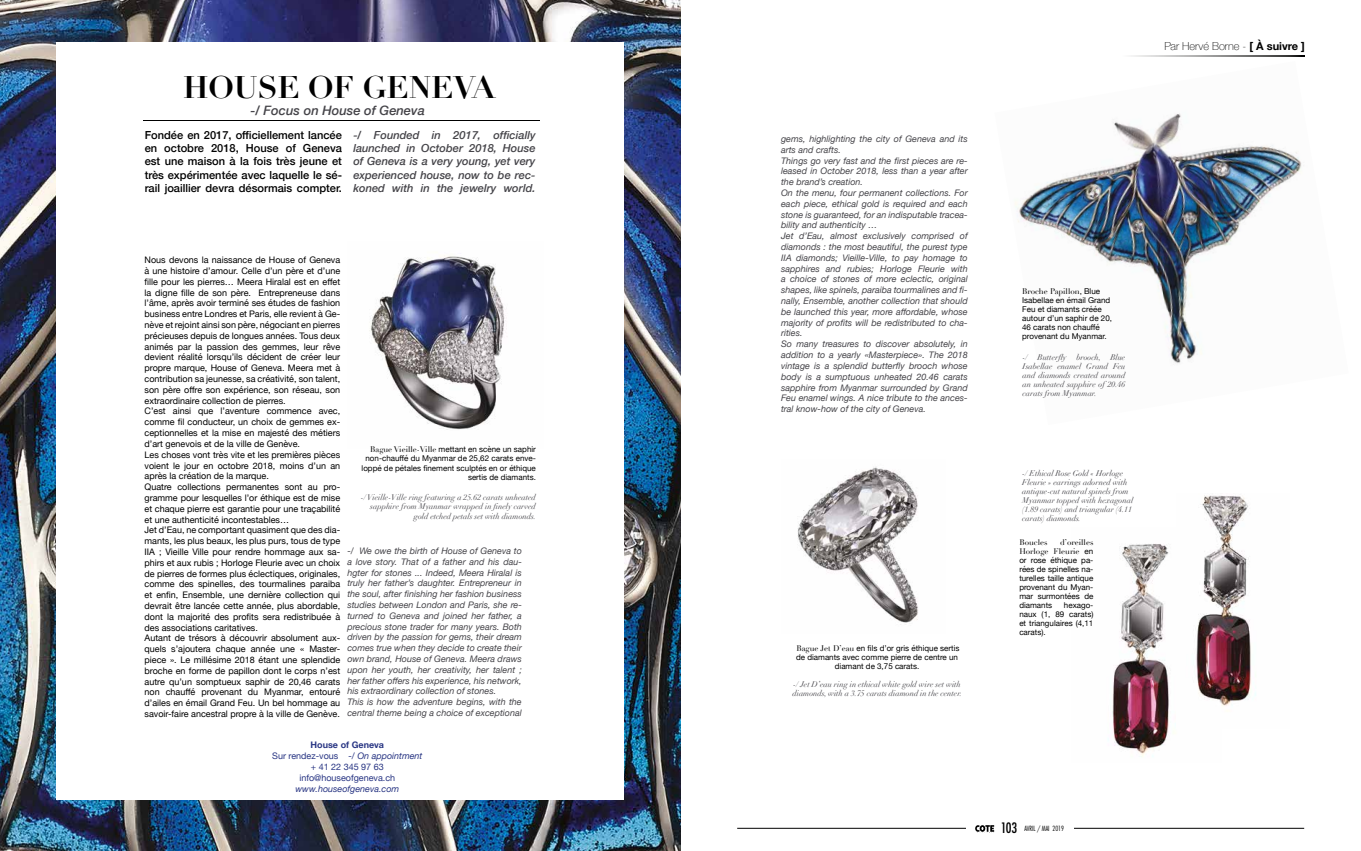
<style>
.page{position:relative;width:1361px;height:851px;background:#fff}
.page>*{position:absolute;margin:0;border:0;box-sizing:border-box;transform-origin:0 0}
.t1{font:700 30.5px "Didot";color:#000}
.t2{font:italic 500 12.9px "Helvetica Neue";color:#454449}
.t3{font:500 11.1px/13.3px "Helvetica Neue";color:#000;text-align:justify}
.t4{font:italic 500 11.1px/13.3px "Helvetica Neue";color:#454449;text-align:justify}
.t5{font:100 11px "Helvetica Neue";color:#000}
.t6{font:9px/10.8px "Helvetica Neue";color:#000}
.t7{font:italic 9px/10.8px "Helvetica Neue";color:#454449}
.t8{font:9px/10.8px "Helvetica Neue";color:#283583;text-align:center}
.t9{font:italic 9px "Helvetica Neue";color:#283583}
.t10{font:8px/9px "Helvetica Neue";color:#000;text-align:justify}
.t11{font:italic 8px/9px "Didot";color:#454449}
.t12{font:8px/9px "Didot";color:#000;text-align:right}
.t13{font:300 condensed 7px "Futura";color:#000}
.s1{font-family:"Didot"}
.s2{font-weight:700}
.s3{font-style:italic}
.s4{font-family:"Helvetica Neue"}
.s5{font-weight:500;font-size:14px}
</style>
<div class="page">
<hr style="left:737px;top:827px;width:567px;height:1px;background:#000">
<div style="left:966px;top:805px;width:107px;height:38px;background:#fff"></div>
<svg style="left:975px;top:825px;width:19px;height:8px"></svg>
<svg style="left:1131px;top:56px;width:173px;height:1px"></svg>
<img style="left:1015px;top:113px;width:287px;height:251px">
<img style="left:1108px;top:544px;width:61px;height:213px">
<img style="left:1196px;top:495px;width:60px;height:211px">
<img style="left:0;top:0;width:680px;height:850px">
<div style="left:57px;top:43px;width:567px;height:756px;background:#fff"></div>
<hr style="left:143px;top:120px;width:396px;height:1px;background:#000">
<img style="left:369px;top:255px;width:137px;height:175px">
<img style="left:797px;top:467px;width:121px;height:158px">
<h1 class="t1" style="left:183px;top:68px;width:313px">HOUSE OF GENEVA</h1>
<h2 class="t2" style="left:250px;top:102px;width:176px">-/ Focus on House of Geneva</h2>
<p class="t3" style="left:145px;top:128px;width:199px">Fondée en 2017, officiellement lancée en octobre 2018, House of Geneva est une maison à la fois très jeune et très expérimentée avec laquelle le sé&shy;rail joaillier devra désormais compter.</p>
<p class="t4" style="left:353px;top:128px;width:184px">-/ Founded in 2017, officially launched in October 2018, House of Geneva is a very young, yet very experienced house, now to be rec&shy;koned with in the jewelry world.</p>
<p class="t6" style="left:145px;top:254px;width:197px">Nous devons la naissance de House of Geneva à une histoire d’amour. Celle d’un père et d’une fille pour les pierres… Meera Hiralal est en effet la digne fille de son père. Entrepreneuse dans l’âme, après avoir terminé ses études de fashion business entre Londres et Paris, elle revient à Ge&shy;nève et rejoint ainsi son père, négociant en pierres précieuses depuis de longues années. Tous deux animés par la passion des gemmes, leur rêve devient réalité lorsqu’ils décident de créer leur propre marque, House of Geneva. Meera met à contribution sa jeunesse, sa créativité, son talent, son père offre son expérience, son réseau, son extraordinaire collection de pierres.<br>C’est ainsi que l’aventure commence avec, comme fil conducteur, un choix de gemmes ex&shy;ceptionnelles et la mise en majesté des métiers d’art genevois et de la ville de Genève.<br>Les choses vont très vite et les premières pièces voient le jour en octobre 2018, moins d’un an après la création de la marque.<br>Quatre collections permanentes sont au pro&shy;gramme pour lesquelles l’or éthique est de mise et chaque pierre est garantie pour une traçabilité et une authenticité incontestables…<br>Jet d’Eau, ne comportant quasiment que des dia&shy;mants, les plus beaux, les plus purs, tous de type IIA ; Vieille Ville pour rendre hommage aux sa&shy;phirs et aux rubis ; Horloge Fleurie avec un choix de pierres de formes plus éclectiques, originales, comme des spinelles, des tourmalines paraiba et enfin, Ensemble, une dernière collection qui devrait être lancée cette année, plus abordable, dont la majorité des profits sera redistribuée à des associations caritatives.<br>Autant de trésors à découvrir absolument aux&shy;quels s’ajoutera chaque année une « Master&shy;piece ». Le millésime 2018 étant une splendide broche en forme de papillon dont le corps n’est autre qu’un somptueux saphir de 20,46 carats non chauffé provenant du Myanmar, entouré d’ailes en émail Grand Feu. Un bel hommage au savoir-faire ancestral propre à la ville de Genève.</p>
<p class="t10" style="left:361px;top:443px;width:176px;line-height:9.6px;text-align:right"><span class="s1">Bague Vieille-Ville</span> mettant en scène un saphir non-chauffé du Myanmar de 25,62 carats enve&shy;loppé de pétales finement sculptés en or éthique sertis de diamants.</p>
<p class="t11" style="left:361px;top:492px;width:177px;line-height:9.6px;text-align:right">-/ Vieille-Ville ring featuring a 25.62 carats unheated sapphire from Myanmar wrapped in finely carved gold etched petals set with diamonds.</p>
<p class="t7" style="left:347px;top:545px;width:176px">-/ We owe the birth of House of Geneva to a love story. That of a father and his dau&shy;hgter for stones ... Indeed, Meera Hiralal is truly her father’s daughter. Entrepreneur in the soul, after finishing her fashion business studies between London and Paris, she re&shy;turned to Geneva and joined her father, a precious stone trader for many years. Both driven by the passion for gems, their dream comes true when they decide to create their own brand, House of Geneva. Meera draws upon her youth, her creativity, her talent ; her father offers his experience, his network, his extraordinary collection of stones.<br>This is how the adventure begins, with the central theme being a choice of exceptional</p>
<p class="t8" style="left:272px;top:739px;width:152px"><span class="s2">House of Geneva<br></span>Sur rendez-vous <span class="s3">-/ On appointment </span>+ 41 22 345 97 63 info@houseofgeneva.ch</p>
<p class="t9" style="left:295px;top:782px;width:105px">www.houseofgeneva.com</p>
<p class="t7" style="left:781px;top:133px;width:188px">gems, highlighting the city of Geneva and its arts and crafts.<br>Things go very fast and the first pieces are re&shy;leased in October 2018, less than a year after the brand’s creation.<br>On the menu, four permanent collections. For each piece, ethical gold is required and each stone is guaranteed, for an indisputable tracea&shy;bility and authenticity …<br>Jet d’Eau, almost exclusively comprised of diamonds : the most beautiful, the purest type IIA diamonds; Vieille-Ville, to pay homage to sapphires and rubies; Horloge Fleurie with a choice of stones of more eclectic, original shapes, like spinels, paraiba tourmalines and fi&shy;nally, Ensemble, another collection that should be launched this year, more affordable, whose majority of profits will be redistributed to cha&shy;rities.<br>So many treasures to discover absolutely, in addition to a yearly «Masterpiece». The 2018 vintage is a splendid butterfly brooch whose body is a sumptuous unheated 20.46 carats sapphire from Myanmar surrounded by Grand Feu enamel wings. A nice tribute to the ances&shy;tral know-how of the city of Geneva.</p>
<p class="t10" style="left:796px;top:643px;width:165px;text-align:center"><span class="s1">Bague Jet D’eau</span> en fils d’or gris éthique sertis de diamants avec comme pierre de centre un diamant de 3,75 carats.</p>
<p class="t11" style="left:792px;top:679px;width:171px">-/ Jet D’eau ring in ethical white gold wire set with diamonds, with a 3.75 carats diamond in the center.</p>
<p class="t5" style="left:1164px;top:40px;width:142px">Par Hervé Borne - <span class="s2">[ À suivre ]</span></p>
<p class="t12" style="left:1022px;top:287px;width:79px">Broche Papillon<span class="s4">, Blue</span></p>
<p class="t10" style="left:1022px;top:295px;width:91px;text-align:left">Isabellae en émail Grand<br>Feu et diamants créée autour d’un saphir de 20,<br>46 carats non chauffé provenant du Myanmar.</p>
<p class="t11" style="left:1022px;top:353px;width:104px;text-align:justify">-/ Butterfly brooch, Blue Isabellae enamel Grand Feu and diamonds created around an unheated sapphire of 20.46 carats from Myanmar.</p>
<p class="t11" style="left:1022px;top:469px;width:112px">-/ Ethical Rose Gold « Horloge<br>Fleurie » earrings adorned with antique-cut natural spinels from<br>Myanmar topped with hexagonal (1.89 carats) and triangular (4.11 carats) diamonds.</p>
<p class="t12" style="left:1019px;top:538px;width:76px">d’oreilles<br>Horloge Fleurie <span class="s4">en</span></p>
<p class="t10" style="left:1019px;top:555px;width:76px">or rose éthique pa&shy;rées de spinelles na&shy;turelles taille antique provenant du Myan&shy;mar surmontées de diamants</p>
<p class="t12" style="left:1019px;top:538px;width:30px">Boucles</p>
<p class="t10" style="left:1019px;top:600px;width:76px;text-indent:45px">hexago&shy;naux (1, 89 carats) et triangulaires (4,11 carats).</p>
<p class="t13" style="left:1001px;top:824px;width:65px"><span class="s5">103</span> AVRIL / MAI 2019</p>
</div>
